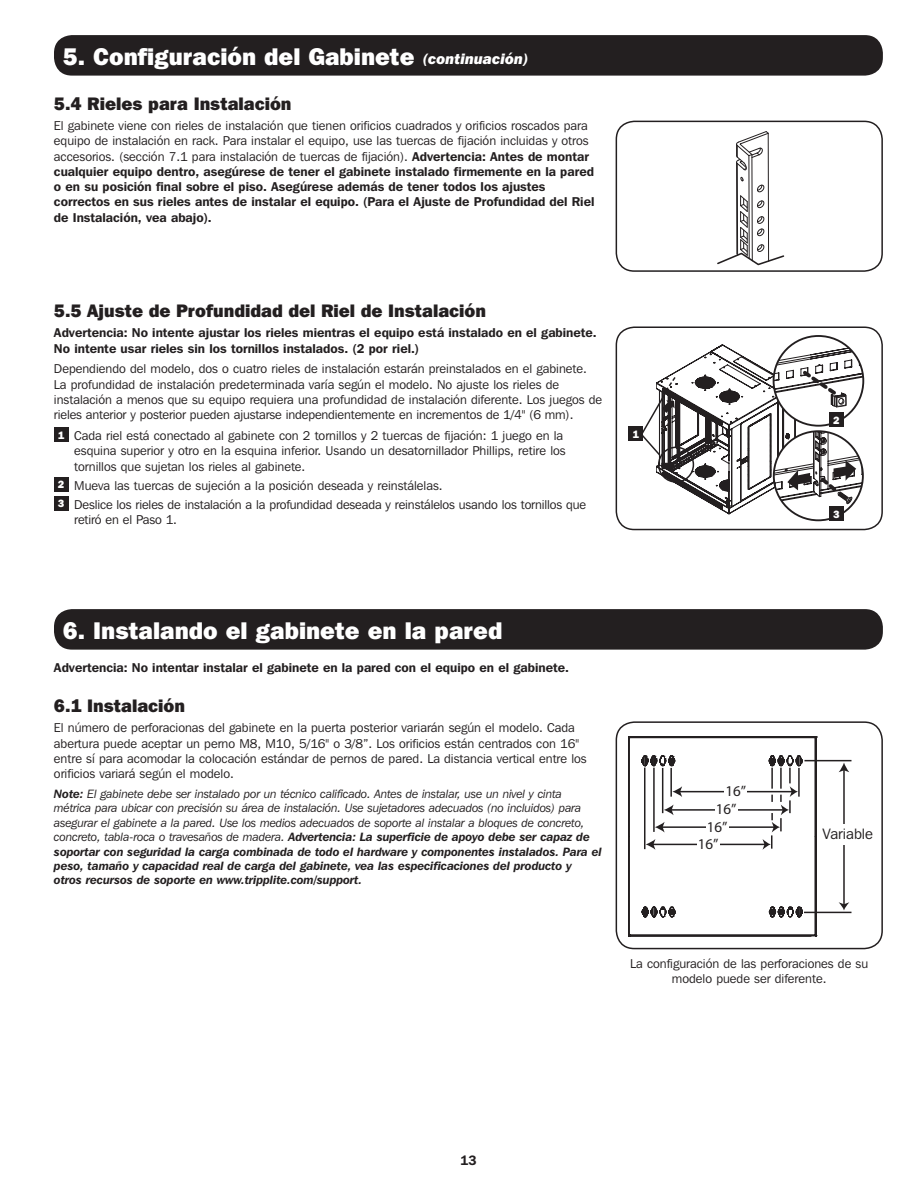
<style>
.page{position:relative;width:918px;height:1188px;background:#fff}
.page>*{position:absolute;margin:0;border:0;box-sizing:border-box;transform-origin:0 0}
.Continued{font:800 24px "Franklin Gothic IT Cby BT";color:#fff}
.Sub_Head_continued{font:800 18px "Franklin Gothic IT Cby BT";color:#231f20}
.t1{font:15px/17.2px "Myriad Pro";color:#231f20}
.t2{font:15px "Franklin Gothic IT Cby BT";color:#231f20}
.t3{font:600 13.5px "Franklin Gothic IT Cby BT";color:#231f20}
.t4{font:12.75px/15.3px "Franklin Gothic IT Cby BT";color:#231f20}
.t5{font:600 12.75px/15.3px "Franklin Gothic IT Cby BT";color:#231f20}
.t6{font:italic 12px/14.4px "Franklin Gothic IT Cby BT";letter-spacing:-.01em;color:#231f20}
.t7{font:800 10.5px "Franklin Gothic IT Cby BT";color:#fff}
.s1{font-style:italic;font-size:15px}
.s2{font-weight:400}
.s3{font-weight:600}
</style>
<div class="page">
<div style="left:54px;top:35px;width:829px;height:41px;background:#231f20;border-radius:18px"></div>
<div style="left:54px;top:609px;width:829px;height:41px;background:#231f20;border-radius:18px"></div>
<div style="left:54px;top:427px;width:14px;height:15px;background:#231f20"></div>
<div style="left:54px;top:477px;width:14px;height:14px;background:#231f20"></div>
<div style="left:54px;top:496px;width:14px;height:14px;background:#231f20"></div>
<svg style="left:717px;top:131px;width:68px;height:135px"></svg>
<div style="left:616px;top:121px;width:267px;height:151px;border:2px solid #231f20;border-radius:18px"></div>
<div style="left:616px;top:326px;width:267px;height:204px;border:2px solid #231f20;border-radius:18px"></div>
<hr style="left:804px;top:760px;width:47px;height:1px;background:#231f20">
<hr style="left:804px;top:912px;width:47px;height:1px;background:#231f20">
<hr style="left:843px;top:769px;width:2px;height:136px;background:#231f20">
<svg style="left:839px;top:902px;width:10px;height:8px"></svg>
<svg style="left:839px;top:763px;width:10px;height:9px"></svg>
<svg style="left:628px;top:737px;width:189px;height:199px"></svg>
<div style="left:725px;top:789px;width:22px;height:5px;background:#fff"></div>
<div style="left:840px;top:826px;width:8px;height:18px;background:#fff"></div>
<div style="left:616px;top:721px;width:267px;height:228px;border:2px solid #231f20;border-radius:18px"></div>
<div style="left:629px;top:426px;width:14px;height:14px;background:#231f20"></div>
<div style="left:829px;top:507px;width:15px;height:14px;background:#231f20"></div>
<svg style="left:639px;top:339px;width:224px;height:175px"></svg>
<div style="left:819px;top:825px;width:58px;height:16px;background:#fff"></div>
<p class="Continued" style="left:63px;top:41px;width:467px">5. Configuración del Gabinete <span class="s1">(continuación)</span></p>
<p class="Sub_Head_continued" style="left:54px;top:92px;width:239px">5.4 Rieles para Instalación</p>
<p class="t5" style="left:54px;top:118px;width:542px"><span class="s2">El gabinete viene con rieles de instalación que tienen orificios cuadrados y orificios roscados para equipo de instalación en rack. Para instalar el equipo, use las tuercas de fijación incluidas y otros accesorios. (sección 7.1 para instalación de tuercas de fijación).</span> Advertencia: Antes de montar cualquier equipo dentro, asegúrese de tener el gabinete instalado firmemente en la pared o en su posición final sobre el piso. Asegúrese además de tener todos los ajustes correctos en sus rieles antes de instalar el equipo. (Para el Ajuste de Profundidad del Riel de Instalación, vea abajo).</p>
<p class="Sub_Head_continued" style="left:54px;top:299px;width:434px">5.5 Ajuste de Profundidad del Riel de Instalación</p>
<p class="t5" style="left:54px;top:325px;width:544px">Advertencia: No intente ajustar los rieles mientras el equipo está instalado en el gabinete.<br>No intente usar rieles sin los tornillos instalados. (2 por riel.)</p>
<p class="t4" style="left:54px;top:361px;width:550px">Dependiendo del modelo, dos o cuatro rieles de instalación estarán preinstalados en el gabinete.<br>La profundidad de instalación predeterminada varía según el modelo. No ajuste los rieles de instalación a menos que su equipo requiera una profundidad de instalación diferente. Los juegos de rieles anterior y posterior pueden ajustarse independientemente en incrementos de 1/4" (6 mm).</p>
<p class="t7" style="left:58px;top:428px;width:8px">1</p>
<p class="t4" style="left:74px;top:428px;width:493px">Cada riel está conectado al gabinete con 2 tornillos y 2 tuercas de fijación: 1 juego en la esquina superior y otro en la esquina inferior. Usando un desatornillador Phillips, retire los tornillos que sujetan los rieles al gabinete.</p>
<p class="t7" style="left:58px;top:478px;width:8px">2</p>
<p class="t4" style="left:74px;top:477px;width:370px">Mueva las tuercas de sujeción a la posición deseada y reinstálelas.</p>
<p class="t7" style="left:58px;top:497px;width:8px">3</p>
<p class="t4" style="left:74px;top:497px;width:513px">Deslice los rieles de instalación a la profundidad deseada y reinstálelos usando los tornillos que retiró en el Paso 1.</p>
<p class="t7" style="left:632px;top:427px;width:8px">1</p>
<p class="t7" style="left:833px;top:413px;width:8px">2</p>
<p class="t7" style="left:833px;top:507px;width:8px">3</p>
<p class="Continued" style="left:63px;top:615px;width:441px">6. Instalando el gabinete en la pared</p>
<p class="t5" style="left:54px;top:659px;width:516px">Advertencia: No intentar instalar el gabinete en la pared con el equipo en el gabinete.</p>
<p class="Sub_Head_continued" style="left:54px;top:694px;width:133px">6.1 Instalación</p>
<p class="t4" style="left:54px;top:720px;width:534px">El número de perforacionas del gabinete en la puerta posterior variarán según el modelo. Cada abertura puede aceptar un perno M8, M10, 5/16" o 3/8”. Los orificios están centrados con 16" entre sí para acomodar la colocación estándar de pernos de pared. La distancia vertical entre los orificios variará según el modelo.</p>
<p class="t6" style="left:54px;top:786px;width:549px"><span class="s3">Note:</span> El gabinete debe ser instalado por un técnico calificado. Antes de instalar, use un nivel y cinta métrica para ubicar con precisión su área de instalación. Use sujetadores adecuados (no incluidos) para asegurar el gabinete a la pared. Use los medios adecuados de soporte al instalar a bloques de concreto, concreto, tabla-roca o travesaños de madera. <span class="s3">Advertencia: La superficie de apoyo debe ser capaz de soportar con seguridad la carga combinada de todo el hardware y componentes instalados. Para el peso, tamaño y capacidad real de carga del gabinete, vea las especificaciones del producto y otros recursos de soporte en www.tripplite.com/support.</span></p>
<p class="t1" style="left:725px;top:782px;width:22px">16”</p>
<p class="t1" style="left:716px;top:801px;width:22px">16”</p>
<p class="t1" style="left:698px;top:818px;width:31px;text-indent:9px">16”<br>16”</p>
<p class="t2" style="left:823px;top:824px;width:52px">Variable</p>
<p class="t4" style="left:630px;top:955px;width:239px;text-align:center">La configuración de las perforaciones de su modelo puede ser diferente.</p>
<p class="t3" style="left:460px;top:1152px;width:18px">13</p>
</div>
